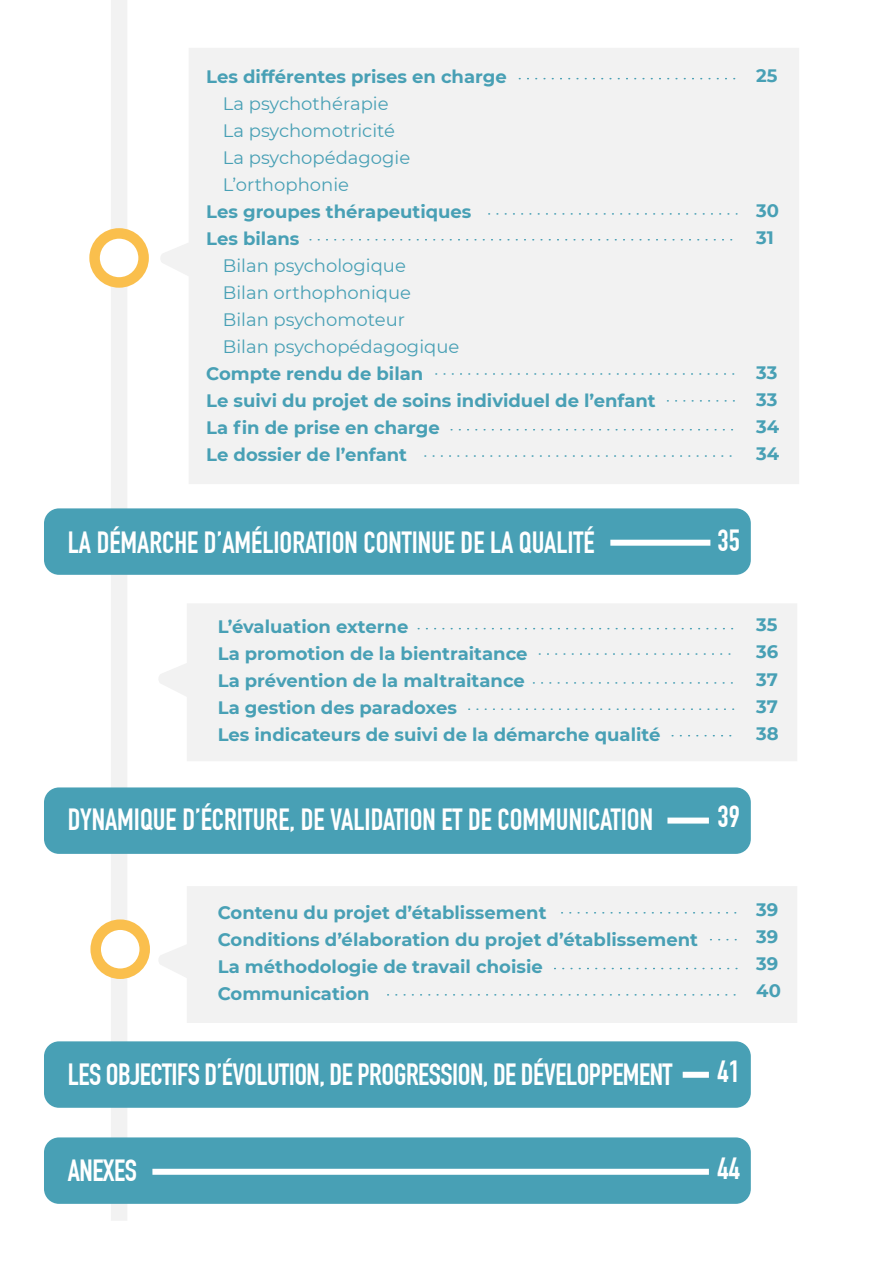
<style>
.page{position:relative;width:893px;height:1263px;background:#fff}
.page>*{position:absolute;margin:0;border:0;box-sizing:border-box;transform-origin:0 0}
.t1{font:700 30px "DIN Condensed";color:#fff}
.t2{font:700 18px/27px "Montserrat";color:#48a0b5}
.t3{font:18px/27px "Montserrat";color:#48a0b5}
</style>
<div class="page">
<div style="left:161px;top:48px;width:638px;height:436px;background:#f2f2f2"></div>
<div style="left:111px;top:0;width:16px;height:1221px;background:#f2f2f2"></div>
<svg style="left:95px;top:233px;width:49px;height:49px"></svg>
<div style="left:89px;top:228px;width:60px;height:60px;border:10px solid #fabf4d;border-radius:50%"></div>
<div style="left:159px;top:886px;width:638px;height:137px;background:#f2f2f2"></div>
<svg style="left:96px;top:925px;width:49px;height:49px"></svg>
<div style="left:90px;top:919px;width:60px;height:60px;border:10px solid #fabf4d;border-radius:50%"></div>
<div style="left:159px;top:604px;width:638px;height:157px;background:#f2f2f2"></div>
<svg style="left:519px;top:78px;width:218px;height:1px"></svg>
<svg style="left:489px;top:213px;width:248px;height:2px"></svg>
<svg style="left:310px;top:239px;width:427px;height:1px"></svg>
<svg style="left:436px;top:373px;width:301px;height:2px"></svg>
<svg style="left:667px;top:400px;width:70px;height:2px"></svg>
<svg style="left:451px;top:429px;width:286px;height:1px"></svg>
<svg style="left:425px;top:455px;width:312px;height:2px"></svg>
<svg style="left:418px;top:628px;width:319px;height:1px"></svg>
<svg style="left:539px;top:653px;width:198px;height:2px"></svg>
<svg style="left:533px;top:682px;width:204px;height:2px"></svg>
<svg style="left:469px;top:708px;width:268px;height:2px"></svg>
<svg style="left:672px;top:735px;width:65px;height:1px"></svg>
<svg style="left:562px;top:912px;width:175px;height:1px"></svg>
<svg style="left:711px;top:939px;width:26px;height:1px"></svg>
<svg style="left:555px;top:968px;width:182px;height:1px"></svg>
<svg style="left:388px;top:994px;width:349px;height:1px"></svg>
<div style="left:44px;top:508px;width:707px;height:67px;background:#48a0b5;border-radius:15px"></div>
<div style="left:44px;top:787px;width:707px;height:67px;background:#48a0b5;border-radius:15px"></div>
<div style="left:44px;top:1041px;width:707px;height:67px;background:#48a0b5;border-radius:15px"></div>
<div style="left:44px;top:1137px;width:707px;height:67px;background:#48a0b5;border-radius:15px"></div>
<div style="left:610px;top:540px;width:100px;height:6px;background:#fff"></div>
<div style="left:667px;top:817px;width:42px;height:6px;background:#fff"></div>
<div style="left:683px;top:1072px;width:26px;height:6px;background:#fff"></div>
<div style="left:152px;top:1169px;width:557px;height:6px;background:#fff"></div>
<p class="t2" style="left:206px;top:62px;width:302px">Les différentes prises en charge</p>
<p class="t3" style="left:223px;top:89px;width:189px">La psychothérapie<br>La psychomotricité<br>La psychopédagogie<br>L’orthophonie</p>
<p class="t2" style="left:206px;top:197px;width:267px">Les groupes thérapeutiques<br>Les bilans</p>
<p class="t3" style="left:223px;top:251px;width:238px">Bilan psychologique<br>Bilan orthophonique<br>Bilan psychomoteur<br>Bilan psychopédagogique</p>
<p class="t2" style="left:206px;top:359px;width:451px">Compte rendu de bilan<br>Le suivi du projet de soins individuel de l’enfant<br>La fin de prise en charge<br>Le dossier de l’enfant</p>
<h1 class="t1" style="left:68px;top:525px;width:528px">LA DÉMARCHE D’AMÉLIORATION CONTINUE DE LA QUALITÉ</h1>
<p class="t2" style="left:218px;top:612px;width:444px">L’évaluation externe<br>La promotion de la bientraitance<br>La prévention de la maltraitance<br>La gestion des paradoxes<br>Les indicateurs de suivi de la démarche qualité</p>
<h1 class="t1" style="left:68px;top:802px;width:587px">DYNAMIQUE D’ÉCRITURE, DE VALIDATION ET DE COMMUNICATION</h1>
<p class="t2" style="left:756px;top:61px;width:23px">25</p>
<p class="t2" style="left:756px;top:196px;width:24px">30<br>31</p>
<p class="t2" style="left:756px;top:358px;width:25px;text-align:justify">33<br>33<br>34<br>34</p>
<h1 class="t1" style="left:718px;top:523px;width:24px">35</h1>
<p class="t2" style="left:756px;top:611px;width:24px;text-align:justify">35<br>36<br>37<br>37<br>38</p>
<h1 class="t1" style="left:718px;top:799px;width:24px">39</h1>
<p class="t2" style="left:218px;top:898px;width:482px">Contenu du projet d’établissement<br>Conditions d’élaboration du projet d’établissement La méthodologie de travail choisie Communication</p>
<p class="t2" style="left:756px;top:895px;width:26px">39<br>39<br>39<br>40</p>
<h1 class="t1" style="left:68px;top:1057px;width:606px">LES OBJECTIFS D’ÉVOLUTION, DE PROGRESSION, DE DÉVELOPPEMENT</h1>
<h1 class="t1" style="left:718px;top:1054px;width:24px">41</h1>
<h1 class="t1" style="left:68px;top:1153px;width:71px">ANEXES</h1>
<h1 class="t1" style="left:718px;top:1151px;width:24px">44</h1>
</div>
